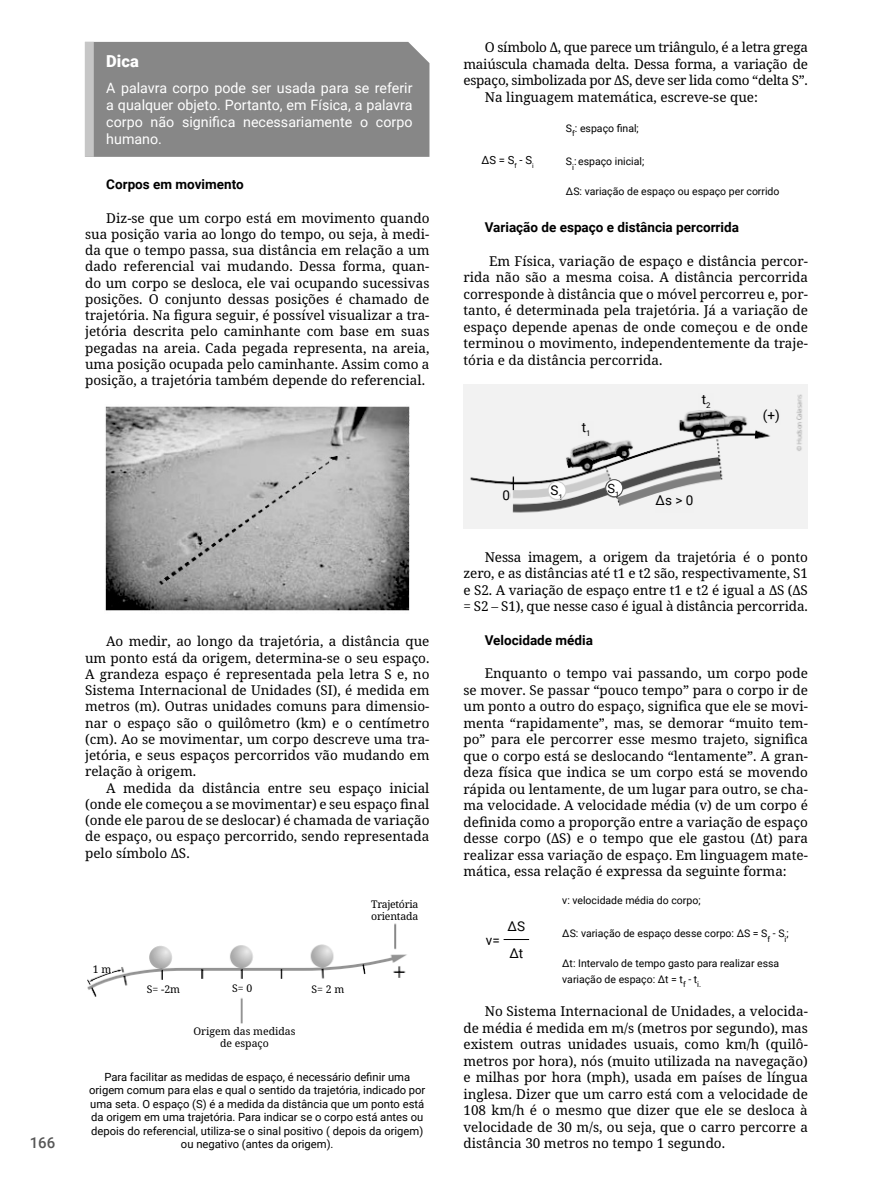
<style>
.page{position:relative;width:893px;height:1191px;background:#fff}
.page>*{position:absolute;margin:0;border:0;box-sizing:border-box;transform-origin:0 0}
.Título{font:900 16.5px "Roboto";color:#fff}
.t1{font:500 15px "Roboto";color:#575757}
.Texto{font:14.25px/17.1px "Roboto";color:#fff;text-align:justify}
.Parágrafos{font:13.5px/16.5px "Noto Serif";color:#000;text-align:justify}
.Subtópico{font:700 13.5px "Roboto";color:#000}
.Legendas{font:13.5px "Roboto";color:#000}
.Legendas-2{font:12.9px "Roboto";color:#000}
.Legendas-3{font:11.25px/13.5px "Roboto";color:#000;text-align:center}
.Legendas-4{font:10.5px/16.2px "Roboto";color:#000}
.Parágrafos-2{font:10.5px/12.6px "Noto Serif";color:#000;text-align:center}
.Parágrafos-3{font:10.5px "Noto Serif";letter-spacing:-.03em;color:#000}
.Parágrafos-4{font:10.5px "Noto Serif";letter-spacing:-.02em;color:#000}
</style>
<div class="page">
<img style="left:463px;top:385px;width:345px;height:143px">
<div style="left:578px;top:422px;width:16px;height:16px;background:#f1f1f1"></div>
<div style="left:655px;top:495px;width:38px;height:17px;background:#f1f1f1"></div>
<div style="left:503px;top:490px;width:7px;height:10px;background:#f1f1f1"></div>
<div style="left:698px;top:394px;width:16px;height:16px;background:#f1f1f1"></div>
<div style="left:762px;top:409px;width:19px;height:16px;background:#f1f1f1"></div>
<div style="left:548px;top:481px;width:18px;height:18px;background:#fff;border-radius:50%"></div>
<div style="left:548px;top:481px;width:18px;height:19px;border:1px solid #cbcbcb;border-radius:50%"></div>
<div style="left:606px;top:479px;width:17px;height:18px;background:#fff;border-radius:50%"></div>
<div style="left:605px;top:479px;width:18px;height:18px;border:1px solid #4d4d4d;border-radius:50%"></div>
<svg style="left:504px;top:939px;width:25px;height:1px"></svg>
<div style="left:94px;top:42px;width:335px;height:115px;background:#878787"></div>
<div style="left:85px;top:42px;width:9px;height:115px;background:#c6c6c6"></div>
<img style="left:105px;top:406px;width:305px;height:205px">
<img style="left:87px;top:923px;width:320px;height:100px">
<div style="left:93px;top:961px;width:18px;height:11px;background:#fff"></div>
<div style="left:140px;top:982px;width:47px;height:14px;background:#fff"></div>
<div style="left:219px;top:980px;width:47px;height:14px;background:#fff"></div>
<div style="left:304px;top:981px;width:48px;height:15px;background:#fff"></div>
<p class="Título" style="left:106px;top:50px;width:34px">Dica</p>
<p class="Texto" style="left:106px;top:79px;width:308px">A palavra corpo pode ser usada para se referir a qualquer objeto. Portanto, em Física, a palavra corpo não significa necessariamente o corpo humano.</p>
<p class="Subtópico" style="left:106px;top:175px;width:139px">Corpos em movimento</p>
<p class="Parágrafos" style="left:85px;top:210px;width:346px;text-indent:21px">Diz-se que um corpo está em movimento quando sua posição varia ao longo do tempo, ou seja, à medi&shy;da que o tempo passa, sua distância em relação a um dado referencial vai mudando. Dessa forma, quan&shy;do um corpo se desloca, ele vai ocupando sucessivas posições. O conjunto dessas posições é chamado de trajetória. Na figura seguir, é possível visualizar a tra&shy;jetória descrita pelo caminhante com base em suas pegadas na areia. Cada pegada representa, na areia, uma posição ocupada pelo caminhante. Assim como a posição, a trajetória também depende do referencial.</p>
<p class="t1" style="left:30px;top:1132px;width:27px">166</p>
<p class="Parágrafos" style="left:85px;top:634px;width:346px;text-indent:21px">Ao medir, ao longo da trajetória, a distância que um ponto está da origem, determina-se o seu espaço.<br>A grandeza espaço é representada pela letra S e, no Sistema Internacional de Unidades (SI), é medida em metros (m). Outras unidades comuns para dimensio&shy;nar o espaço são o quilômetro (km) e o centímetro (cm). Ao se movimentar, um corpo descreve uma tra&shy;jetória, e seus espaços percorridos vão mudando em relação à origem.</p>
<p class="Parágrafos" style="left:85px;top:780px;width:346px;text-indent:21px">A medida da distância entre seu espaço inicial (onde ele começou a se movimentar) e seu espaço final (onde ele parou de se deslocar) é chamada de variação de espaço, ou espaço percorrido, sendo representada pelo símbolo ΔS.</p>
<p class="Parágrafos-3" style="left:371px;top:896px;width:49px">Trajetória</p>
<p class="Parágrafos-4" style="left:371px;top:909px;width:49px">orientada</p>
<p class="Parágrafos-2" style="left:93px;top:963px;width:20px">1 m</p>
<p class="Parágrafos-2" style="left:147px;top:983px;width:35px">S= -2m</p>
<p class="Parágrafos-2" style="left:232px;top:981px;width:22px">S= 0</p>
<p class="Parágrafos-2" style="left:312px;top:983px;width:34px">S= 2 m</p>
<p class="Parágrafos-2" style="left:193px;top:1025px;width:104px">Origem das medidas de espaço</p>
<p class="Legendas-3" style="left:89px;top:1069px;width:338px">Para facilitar as medidas de espaço, é necessário definir uma origem comum para elas e qual o sentido da trajetória, indicado por uma seta. O espaço (S) é a medida da distância que um ponto está da origem em uma trajetória. Para indicar se o corpo está antes ou depois do referencial, utiliza-se o sinal positivo ( depois da origem) ou negativo (antes da origem).</p>
<p class="Parágrafos" style="left:463px;top:39px;width:346px;text-indent:21px">O símbolo Δ, que parece um triângulo, é a letra grega maiúscula chamada delta. Dessa forma, a variação de espaço, simbolizada por ΔS, deve ser lida como “delta S”.</p>
<p class="Parágrafos" style="left:485px;top:89px;width:275px">Na linguagem matemática, escreve-se que:</p>
<p class="Legendas-4" style="left:566px;top:120px;width:74px">S<sub>f</sub>: espaço final;</p>
<p class="Legendas-4" style="left:566px;top:153px;width:80px">S<sub>i</sub>: espaço inicial;</p>
<p class="Legendas-4" style="left:566px;top:182px;width:215px">∆S: variação de espaço ou espaço per corrido</p>
<p class="Subtópico" style="left:485px;top:218px;width:256px">Variação de espaço e distância percorrida</p>
<p class="Parágrafos" style="left:463px;top:253px;width:346px;text-indent:26px">Em Física, variação de espaço e distância percor&shy;rida não são a mesma coisa. A distância percorrida corresponde à distância que o móvel percorreu e, por&shy;tanto, é determinada pela trajetória. Já a variação de espaço depende apenas de onde começou e de onde terminou o movimento, independentemente da traje&shy;tória e da distância percorrida.</p>
<p class="Legendas-3" style="left:481px;top:153px;width:54px">∆S = S<sub>f</sub> - S<sub>i</sub></p>
<p class="Legendas" style="left:503px;top:485px;width:9px">0</p>
<p class="Legendas" style="left:582px;top:417px;width:10px">t<sub>1</sub></p>
<p class="Legendas" style="left:550px;top:481px;width:14px">S<sub>1</sub></p>
<p class="Legendas-2" style="left:608px;top:479px;width:13px">S<sub>1</sub></p>
<p class="Legendas" style="left:702px;top:389px;width:10px">t<sub>2</sub></p>
<p class="Legendas" style="left:656px;top:491px;width:39px">∆s &gt; 0</p>
<p class="Legendas" style="left:763px;top:405px;width:18px">(+)</p>
<p class="Parágrafos" style="left:463px;top:549px;width:346px;text-indent:21px">Nessa imagem, a origem da trajetória é o ponto zero, e as distâncias até t1 e t2 são, respectivamente, S1 e S2. A variação de espaço entre t1 e t2 é igual a ΔS (ΔS = S2 – S1), que nesse caso é igual à distância percorrida.</p>
<p class="Subtópico" style="left:485px;top:630px;width:110px">Velocidade média</p>
<p class="Parágrafos" style="left:463px;top:665px;width:346px;text-indent:21px">Enquanto o tempo vai passando, um corpo pode se mover. Se passar “pouco tempo” para o corpo ir de um ponto a outro do espaço, significa que ele se movi&shy;menta “rapidamente”, mas, se demorar “muito tem&shy;po” para ele percorrer esse mesmo trajeto, significa que o corpo está se deslocando “lentamente”. A gran&shy;deza física que indica se um corpo está se movendo rápida ou lentamente, de um lugar para outro, se cha&shy;ma velocidade. A velocidade média (v) de um corpo é definida como a proporção entre a variação de espaço desse corpo (ΔS) e o tempo que ele gastou (Δt) para realizar essa variação de espaço. Em linguagem mate&shy;mática, essa relação é expressa da seguinte forma:</p>
<p class="Legendas-4" style="left:562px;top:891px;width:140px">v: velocidade média do corpo;</p>
<p class="Legendas-4" style="left:562px;top:925px;width:228px">∆S: variação de espaço desse corpo: ∆S = S<sub>f</sub> - S<sub>i</sub>;</p>
<p class="Legendas-4" style="left:562px;top:954px;width:219px">∆t: Intervalo de tempo gasto para realizar essa variação de espaço: ∆t = t<sub>f</sub> - t<sub>i.</sub></p>
<p class="Parágrafos" style="left:463px;top:1003px;width:346px;text-indent:21px">No Sistema Internacional de Unidades, a velocida&shy;de média é medida em m/s (metros por segundo), mas existem outras unidades usuais, como km/h (quilô&shy;metros por hora), nós (muito utilizada na navegação) e milhas por hora (mph), usada em países de língua inglesa. Dizer que um carro está com a velocidade de 108 km/h é o mesmo que dizer que ele se desloca à velocidade de 30 m/s, ou seja, que o carro percorre a distância 30 metros no tempo 1 segundo.</p>
<p class="Legendas" style="left:508px;top:916px;width:19px">∆S</p>
<p class="Legendas" style="left:509px;top:944px;width:15px">∆t</p>
<p class="Legendas" style="left:486px;top:930px;width:15px">v=</p>
</div>
